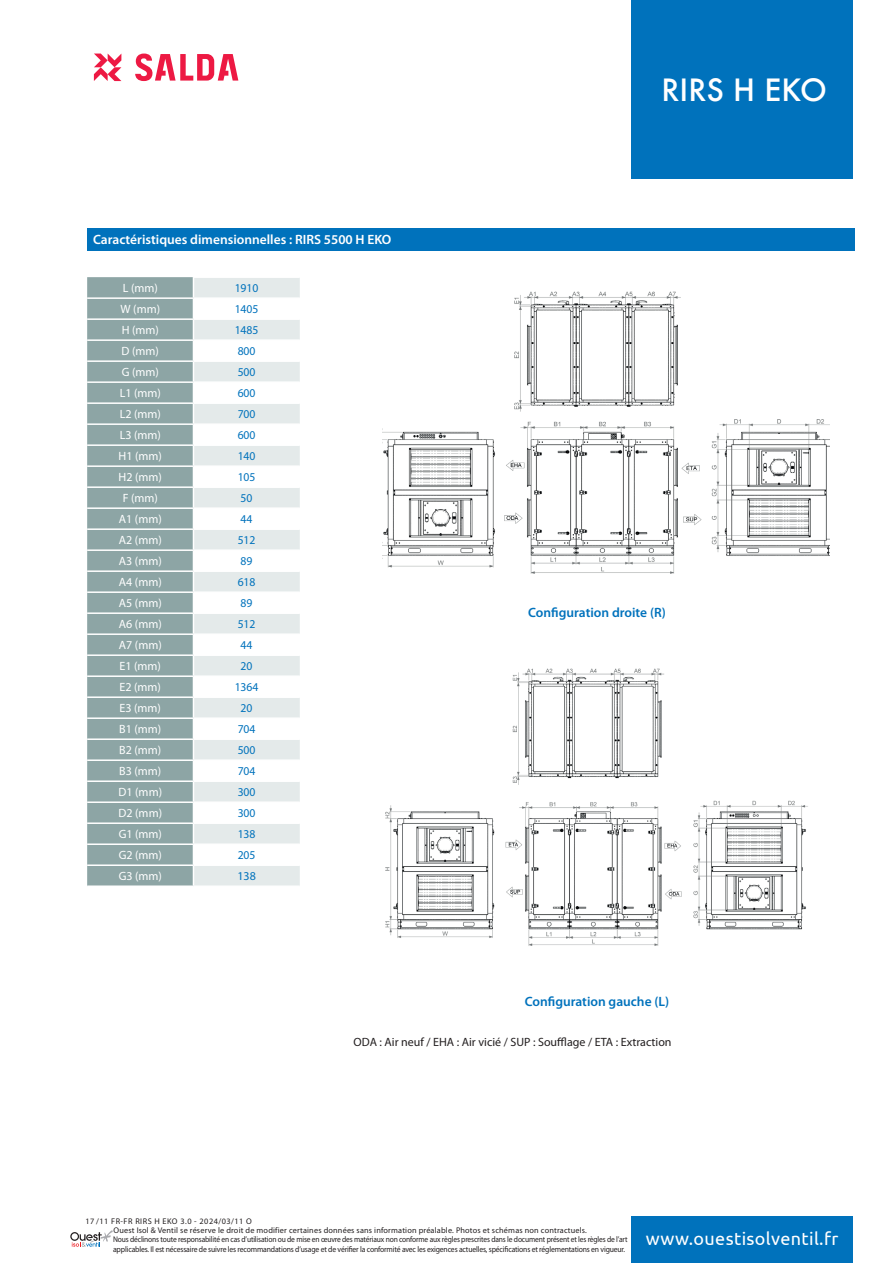
<style>
.page{position:relative;width:893px;height:1263px;background:#fff}
.page>*{position:absolute;margin:0;border:0;box-sizing:border-box;transform-origin:0 0}
.t1{font:500 30px "Futura";color:#fff}
.t2{font:18px "Ubuntu";letter-spacing:.02em;color:#fff}
.t3{font:600 13.5px "Myriad Pro";color:#fff}
.t4{font:600 13.5px "Myriad Pro";color:#0072bc}
.t5{font:12px "Myriad Pro";color:#fff}
.t6{font:12px "Myriad Pro";color:#0072bc}
.t7{font:12px "Myriad Pro";color:#231f20}
.t8{font:8.25px/9.9px "Myriad Pro";letter-spacing:-.02em;color:#231f20;scale:.91 1}
.t9{font:8.25px "Myriad Pro";letter-spacing:.02em;color:#231f20}
.t10{font:8.25px "Myriad Pro";letter-spacing:.06em;color:#231f20}
</style>
<div class="page">
<div style="left:631px;top:1216px;width:222px;height:47px;background:#0072bc"></div>
<div style="left:631px;top:0;width:222px;height:179px;background:#0072bc"></div>
<svg style="left:94px;top:54px;width:27px;height:27px"></svg>
<svg style="left:135px;top:54px;width:103px;height:27px"></svg>
<svg style="left:70px;top:1230px;width:43px;height:17px"></svg>
<img style="left:385px;top:668px;width:423px;height:278px">
<img style="left:383px;top:291px;width:446px;height:283px">
<div style="left:87px;top:277px;width:106px;height:608px;background:#8da5a5"></div>
<div style="left:194px;top:278px;width:106px;height:607px;background:#e4eaea"></div>
<svg style="left:194px;top:299px;width:106px;height:565px"></svg>
<hr style="left:87px;top:864px;width:106px;height:2px;background:#fff">
<hr style="left:87px;top:297px;width:106px;height:2px;background:#fff">
<hr style="left:87px;top:318px;width:106px;height:2px;background:#fff">
<hr style="left:87px;top:339px;width:106px;height:2px;background:#fff">
<hr style="left:87px;top:360px;width:106px;height:2px;background:#fff">
<hr style="left:87px;top:381px;width:106px;height:2px;background:#fff">
<hr style="left:87px;top:402px;width:106px;height:2px;background:#fff">
<hr style="left:87px;top:423px;width:106px;height:2px;background:#fff">
<hr style="left:87px;top:444px;width:106px;height:2px;background:#fff">
<hr style="left:87px;top:465px;width:106px;height:2px;background:#fff">
<hr style="left:87px;top:486px;width:106px;height:2px;background:#fff">
<hr style="left:87px;top:507px;width:106px;height:2px;background:#fff">
<hr style="left:87px;top:528px;width:106px;height:2px;background:#fff">
<hr style="left:87px;top:549px;width:106px;height:2px;background:#fff">
<hr style="left:87px;top:570px;width:106px;height:2px;background:#fff">
<hr style="left:87px;top:591px;width:106px;height:2px;background:#fff">
<hr style="left:87px;top:612px;width:106px;height:2px;background:#fff">
<hr style="left:87px;top:633px;width:106px;height:2px;background:#fff">
<hr style="left:87px;top:654px;width:106px;height:2px;background:#fff">
<hr style="left:87px;top:675px;width:106px;height:2px;background:#fff">
<hr style="left:87px;top:696px;width:106px;height:2px;background:#fff">
<hr style="left:87px;top:717px;width:106px;height:2px;background:#fff">
<hr style="left:87px;top:738px;width:106px;height:2px;background:#fff">
<hr style="left:87px;top:759px;width:106px;height:2px;background:#fff">
<hr style="left:87px;top:780px;width:106px;height:2px;background:#fff">
<hr style="left:87px;top:801px;width:106px;height:2px;background:#fff">
<hr style="left:87px;top:822px;width:106px;height:2px;background:#fff">
<hr style="left:87px;top:843px;width:106px;height:2px;background:#fff">
<hr style="left:193px;top:843px;width:107px;height:2px;background:#fff">
<hr style="left:193px;top:864px;width:107px;height:2px;background:#fff">
<hr style="left:193px;top:801px;width:107px;height:2px;background:#fff">
<hr style="left:193px;top:822px;width:107px;height:2px;background:#fff">
<hr style="left:193px;top:759px;width:107px;height:2px;background:#fff">
<hr style="left:193px;top:780px;width:107px;height:2px;background:#fff">
<hr style="left:193px;top:717px;width:107px;height:2px;background:#fff">
<hr style="left:193px;top:738px;width:107px;height:2px;background:#fff">
<hr style="left:193px;top:675px;width:107px;height:2px;background:#fff">
<hr style="left:193px;top:696px;width:107px;height:2px;background:#fff">
<hr style="left:193px;top:633px;width:107px;height:2px;background:#fff">
<hr style="left:193px;top:654px;width:107px;height:2px;background:#fff">
<hr style="left:193px;top:591px;width:107px;height:2px;background:#fff">
<hr style="left:193px;top:612px;width:107px;height:2px;background:#fff">
<hr style="left:193px;top:549px;width:107px;height:2px;background:#fff">
<hr style="left:193px;top:570px;width:107px;height:2px;background:#fff">
<hr style="left:193px;top:507px;width:107px;height:2px;background:#fff">
<hr style="left:193px;top:528px;width:107px;height:2px;background:#fff">
<hr style="left:193px;top:465px;width:107px;height:2px;background:#fff">
<hr style="left:193px;top:486px;width:107px;height:2px;background:#fff">
<hr style="left:193px;top:423px;width:107px;height:2px;background:#fff">
<hr style="left:193px;top:444px;width:107px;height:2px;background:#fff">
<hr style="left:193px;top:381px;width:107px;height:2px;background:#fff">
<hr style="left:193px;top:402px;width:107px;height:2px;background:#fff">
<hr style="left:193px;top:339px;width:107px;height:2px;background:#fff">
<hr style="left:193px;top:360px;width:107px;height:2px;background:#fff">
<hr style="left:193px;top:297px;width:107px;height:2px;background:#fff">
<svg style="left:193px;top:297px;width:1px;height:569px"></svg>
<hr style="left:193px;top:318px;width:107px;height:2px;background:#fff">
<div style="left:87px;top:228px;width:768px;height:22px;background:#0072bc"></div>
<h3 class="t3" style="left:93px;top:231px;width:300px">Caractéristiques dimensionnelles : RIRS 5500 H EKO</h3>
<h3 class="t5" style="left:123px;top:281px;width:37px">L (mm)</h3>
<h3 class="t6" style="left:235px;top:281px;width:25px">1910</h3>
<h3 class="t5" style="left:121px;top:302px;width:41px">W (mm)</h3>
<h3 class="t6" style="left:235px;top:302px;width:25px">1405</h3>
<h3 class="t5" style="left:122px;top:323px;width:39px">H (mm)</h3>
<h3 class="t6" style="left:235px;top:323px;width:25px">1485</h3>
<h3 class="t5" style="left:122px;top:344px;width:39px">D (mm)</h3>
<h3 class="t6" style="left:238px;top:344px;width:19px">800</h3>
<h3 class="t5" style="left:122px;top:365px;width:39px">G (mm)</h3>
<h3 class="t6" style="left:238px;top:365px;width:19px">500</h3>
<h3 class="t5" style="left:120px;top:386px;width:43px">L1 (mm)</h3>
<h3 class="t6" style="left:238px;top:386px;width:19px">600</h3>
<h3 class="t5" style="left:120px;top:407px;width:43px">L2 (mm)</h3>
<h3 class="t6" style="left:238px;top:407px;width:19px">700</h3>
<h3 class="t5" style="left:120px;top:428px;width:43px">L3 (mm)</h3>
<h3 class="t6" style="left:238px;top:428px;width:19px">600</h3>
<h3 class="t5" style="left:119px;top:449px;width:45px">H1 (mm)</h3>
<h3 class="t6" style="left:238px;top:449px;width:19px">140</h3>
<h3 class="t5" style="left:119px;top:470px;width:45px">H2 (mm)</h3>
<h3 class="t6" style="left:238px;top:470px;width:19px">105</h3>
<h3 class="t5" style="left:123px;top:491px;width:37px">F (mm)</h3>
<h3 class="t6" style="left:241px;top:491px;width:13px">50</h3>
<h3 class="t5" style="left:119px;top:512px;width:44px">A1 (mm)</h3>
<h3 class="t6" style="left:241px;top:512px;width:13px">44</h3>
<h3 class="t5" style="left:119px;top:533px;width:44px">A2 (mm)</h3>
<h3 class="t6" style="left:238px;top:533px;width:19px">512</h3>
<h3 class="t5" style="left:119px;top:554px;width:44px">A3 (mm)</h3>
<h3 class="t6" style="left:241px;top:554px;width:13px">89</h3>
<h3 class="t5" style="left:119px;top:575px;width:44px">A4 (mm)</h3>
<h3 class="t6" style="left:238px;top:575px;width:19px">618</h3>
<h3 class="t5" style="left:119px;top:596px;width:44px">A5 (mm)</h3>
<h3 class="t6" style="left:241px;top:596px;width:13px">89</h3>
<h3 class="t5" style="left:119px;top:617px;width:44px">A6 (mm)</h3>
<h3 class="t6" style="left:238px;top:617px;width:19px">512</h3>
<h3 class="t5" style="left:119px;top:638px;width:44px">A7 (mm)</h3>
<h3 class="t6" style="left:241px;top:638px;width:13px">44</h3>
<h3 class="t5" style="left:120px;top:659px;width:43px">E1 (mm)</h3>
<h3 class="t6" style="left:241px;top:659px;width:13px">20</h3>
<h3 class="t5" style="left:120px;top:680px;width:43px">E2 (mm)</h3>
<h3 class="t6" style="left:235px;top:680px;width:25px">1364</h3>
<h3 class="t5" style="left:120px;top:701px;width:43px">E3 (mm)</h3>
<h3 class="t6" style="left:241px;top:701px;width:13px">20</h3>
<h3 class="t5" style="left:119px;top:722px;width:44px">B1 (mm)</h3>
<h3 class="t6" style="left:238px;top:722px;width:19px">704</h3>
<h3 class="t5" style="left:119px;top:743px;width:44px">B2 (mm)</h3>
<h3 class="t6" style="left:238px;top:743px;width:19px">500</h3>
<h3 class="t5" style="left:119px;top:764px;width:44px">B3 (mm)</h3>
<h3 class="t6" style="left:238px;top:764px;width:19px">704</h3>
<h3 class="t5" style="left:119px;top:785px;width:45px">D1 (mm)</h3>
<h3 class="t6" style="left:238px;top:785px;width:19px">300</h3>
<h3 class="t5" style="left:119px;top:806px;width:45px">D2 (mm)</h3>
<h3 class="t6" style="left:238px;top:806px;width:19px">300</h3>
<h3 class="t5" style="left:119px;top:827px;width:45px">G1 (mm)</h3>
<h3 class="t6" style="left:238px;top:827px;width:19px">138</h3>
<h3 class="t5" style="left:119px;top:848px;width:45px">G2 (mm)</h3>
<h3 class="t6" style="left:238px;top:848px;width:19px">205</h3>
<h3 class="t5" style="left:119px;top:869px;width:45px">G3 (mm)</h3>
<h3 class="t6" style="left:237px;top:869px;width:20px">138</h3>
<h1 class="t1" style="left:661px;top:69px;width:167px">RIRS H EKO</h1>
<h3 class="t4" style="left:528px;top:603px;width:139px">Configuration droite (R)</h3>
<h3 class="t4" style="left:525px;top:992px;width:146px">Configuration gauche (L)</h3>
<h3 class="t7" style="left:354px;top:1034px;width:319px">ODA : Air neuf / EHA : Air vicié / SUP : Soufflage / ETA : Extraction</h3>
<p class="t10" style="left:85px;top:1216px;width:168px">17 /11 FR-FR RIRS H EKO 3.0 - 2024/03/11 O</p>
<p class="t8" style="left:113px;top:1234px;width:567px">Nous déclinons toute responsabilité en cas d’utilisation ou de mise en œuvre des matériaux non conforme aux règles prescrites dans le document présent et les règles de l’art applicables. Il est nécessaire de suivre les recommandations d’usage et de vérifier la conformité avec les exigences actuelles, spécifications et réglementations en vigueur.</p>
<p class="t9" style="left:114px;top:1225px;width:475px">Ouest Isol &amp; Ventil se réserve le droit de modifier certaines données sans information préalable. Photos et schémas non contractuels.</p>
<h2 class="t2" style="left:646px;top:1228px;width:194px">www.ouestisolventil.fr</h2>
</div>
